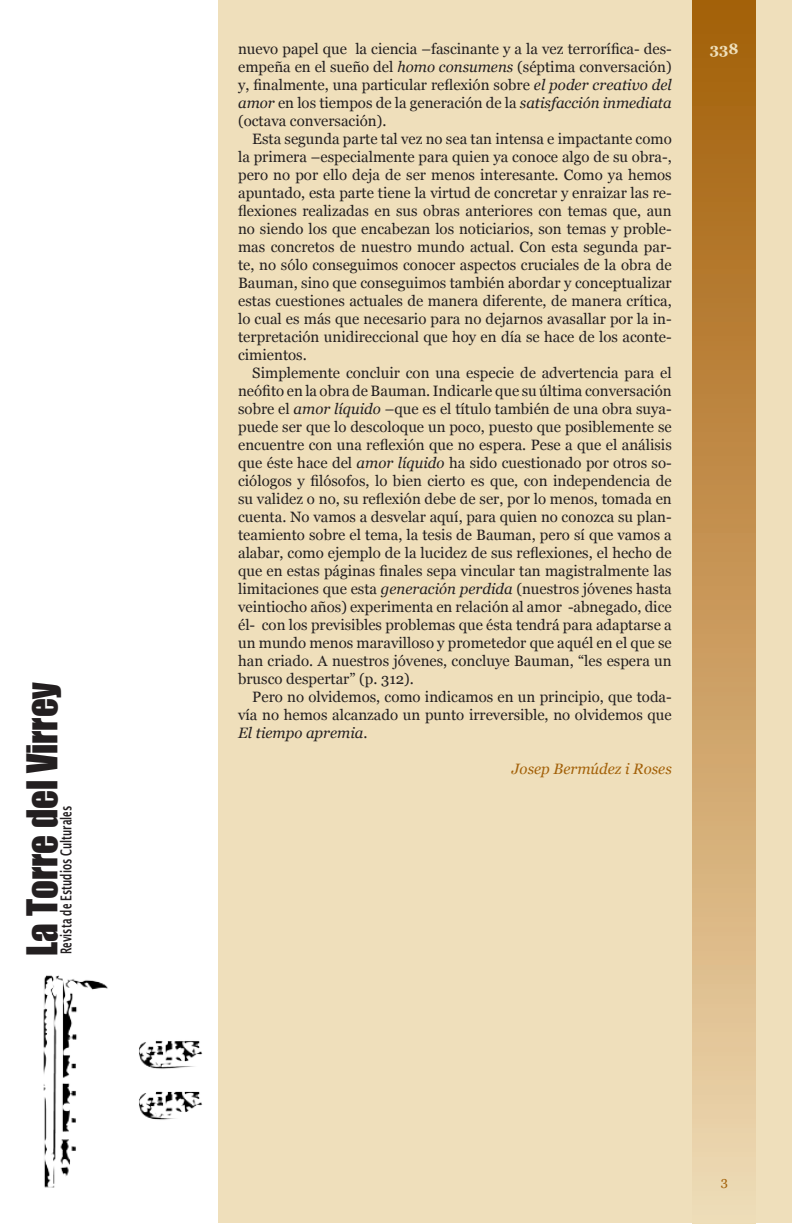
<style>
.page{position:relative;width:792px;height:1224px;background:#fff}
.page>*{position:absolute;margin:0;border:0;box-sizing:border-box;transform-origin:0 0}
.t1{font:39px "Impact";color:#231f20;scale:.95 1}
.t2{font:15px/18px "Georgia";color:#231f20;text-align:justify}
.t3{font:600 15px "Lucida Sans";color:#231f20;scale:.63 1}
.t4{font:italic 15px "Georgia";color:#a36109}
.t5{font:700 15px "Georgia";color:#efdfbb}
.t6{font:13px "Georgia";color:#a36109}
.s1{font-style:italic}
</style>
<div class="page">
<div style="left:218px;top:0;width:574px;height:1224px;background:#efdfbb"></div>
<img style="left:43px;top:975px;width:160px;height:213px">
<div style="left:693px;top:0;width:63px;height:1224px;background:linear-gradient(to bottom,#a35d06,#efd9b3)"></div>
<h1 class="t1" style="left:12px;top:956px;width:290px;rotate:-90deg">La Torre del Virrey</h1>
<p class="t3" style="left:58px;top:954px;width:238px;rotate:-90deg">Revista de Estudios Culturales</p>
<p class="t2" style="left:238px;top:40px;width:435px">nuevo papel que la ciencia –fascinante y a la vez terrorífica- des&shy;empeña en el sueño del <span class="s1">homo consumens</span> (séptima conversación) y, finalmente, una particular reflexión sobre <span class="s1">el poder creativo del amor</span> en los tiempos de la generación de la <span class="s1">satisfacción inmediata </span>(octava conversación).</p>
<p class="t2" style="left:238px;top:130px;width:435px;text-indent:14px">Esta segunda parte tal vez no sea tan intensa e impactante como la primera –especialmente para quien ya conoce algo de su obra-, pero no por ello deja de ser menos interesante. Como ya hemos apuntado, esta parte tiene la virtud de concretar y enraizar las re&shy;flexiones realizadas en sus obras anteriores con temas que, aun no siendo los que encabezan los noticiarios, son temas y proble&shy;mas concretos de nuestro mundo actual. Con esta segunda par&shy;te, no sólo conseguimos conocer aspectos cruciales de la obra de Bauman, sino que conseguimos también abordar y conceptualizar estas cuestiones actuales de manera diferente, de manera crítica, lo cual es más que necesario para no dejarnos avasallar por la in&shy;terpretación unidireccional que hoy en día se hace de los aconte&shy;cimientos.</p>
<p class="t2" style="left:238px;top:364px;width:435px;text-indent:14px">Simplemente concluir con una especie de advertencia para el neófito en la obra de Bauman. Indicarle que su última conversación sobre el <span class="s1">amor líquido</span> –que es el título también de una obra suya&shy;puede ser que lo descoloque un poco, puesto que posiblemente se encuentre con una reflexión que no espera. Pese a que el análisis que éste hace del <span class="s1">amor líquido</span> ha sido cuestionado por otros so&shy;ciólogos y filósofos, lo bien cierto es que, con independencia de su validez o no, su reflexión debe de ser, por lo menos, tomada en cuenta. No vamos a desvelar aquí, para quien no conozca su plan&shy;teamiento sobre el tema, la tesis de Bauman, pero sí que vamos a alabar, como ejemplo de la lucidez de sus reflexiones, el hecho de que en estas páginas finales sepa vincular tan magistralmente las limitaciones que esta <span class="s1">generación perdida</span> (nuestros jóvenes hasta veintiocho años) experimenta en relación al amor -abnegado, dice él- con los previsibles problemas que ésta tendrá para adaptarse a un mundo menos maravilloso y prometedor que aquél en el que se han criado. A nuestros jóvenes, concluye Bauman, “les espera un brusco despertar” (p. 312).</p>
<p class="t2" style="left:238px;top:688px;width:435px;text-indent:14px">Pero no olvidemos, como indicamos en un principio, que toda&shy;vía no hemos alcanzado un punto irreversible, no olvidemos que <span class="s1">El tiempo apremia</span>.</p>
<p class="t4" style="left:512px;top:760px;width:161px">Josep Bermúdez i Roses</p>
<p class="t5" style="left:710px;top:40px;width:30px">338</p>
<p class="t6" style="left:721px;top:1174px;width:9px">3</p>
</div>
